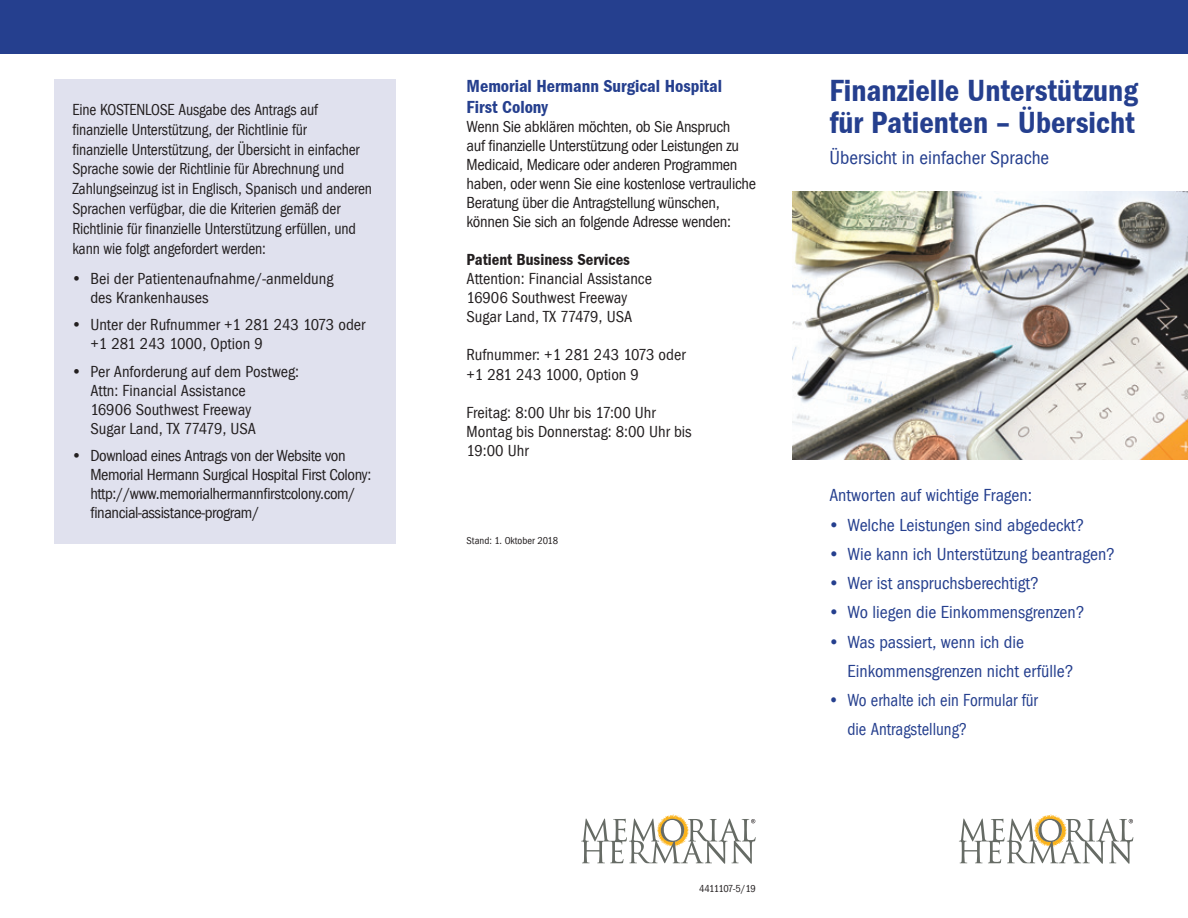
<style>
.page{position:relative;width:1188px;height:918px;background:#fff}
.page>*{position:absolute;margin:0;border:0;box-sizing:border-box;transform-origin:0 0}
.t1{font:600 31.5px "Franklin Got Cd ITCTT";color:#253f8e}
.t2{font:19.5px "Franklin Got Cd ITCTT";color:#253f8e}
.t3{font:18px/29.2px "Franklin Got Cd ITCTT";color:#253f8e}
.t4{font:18px/29.2px "Franklin Got Cd ITCTT";color:#253f8e;scale:.94 1}
.t5{font:600 18px "Franklin Got Cd ITCTT";color:#253f8e}
.t6{font:16.5px/19px "Franklin Got Cd ITCTT";letter-spacing:-.01em;color:#231f20}
.t7{font:16.5px/19.8px "Franklin Got Cd ITCTT";letter-spacing:-.01em;color:#231f20;scale:.95 1}
.t8{font:600 16.5px "Franklin Got Cd ITCTT";color:#231f20}
.t9{font:10.5px "Franklin Got Cd ITCTT";color:#231f20}
.t10{font:10.5px "Franklin Got Cd ITCTT";letter-spacing:-.06em;color:#231f20}
</style>
<div class="page">
<img style="left:1030px;top:814px;width:32px;height:5px">
<svg style="left:959px;top:819px;width:174px;height:45px"></svg>
<img style="left:793px;top:191px;width:395px;height:269px">
<div style="left:54px;top:80px;width:341px;height:464px;background:#e0e1ee"></div>
<div style="left:0;top:0;width:1188px;height:54px;background:#253f8e"></div>
<img style="left:652px;top:814px;width:32px;height:5px">
<svg style="left:581px;top:819px;width:175px;height:45px"></svg>
<p class="t7" style="left:72px;top:99px;width:317px">Eine KOSTENLOSE Ausgabe des Antrags auf finanzielle Unterstützung, der Richtlinie für<br>finanzielle Unterstützung, der Übersicht in einfacher Sprache sowie der Richtlinie für Abrechnung und Zahlungseinzug ist in Englisch, Spanisch und anderen Sprachen verfügbar, die die Kriterien gemäß der Richtlinie für finanzielle Unterstützung erfüllen, und kann wie folgt angefordert werden:</p>
<p class="t6" style="left:90px;top:269px;width:245px;text-indent:-18px">• Bei der Patientenaufnahme/-anmeldung des Krankenhauses</p>
<p class="t6" style="left:72px;top:315px;width:295px">• Unter der Rufnummer +1 281 243 1073 oder</p>
<p class="t6" style="left:90px;top:334px;width:174px">+1 281 243 1000, Option 9</p>
<p class="t6" style="left:72px;top:361px;width:228px">• Per Anforderung auf dem Postweg:</p>
<p class="t6" style="left:90px;top:380px;width:157px">Attn: Financial Assistance</p>
<p class="t6" style="left:90px;top:399px;width:162px">16906 Southwest Freeway</p>
<p class="t6" style="left:90px;top:419px;width:167px">Sugar Land, TX 77479, USA</p>
<p class="t6" style="left:72px;top:446px;width:275px">• Download eines Antrags von der Website von</p>
<p class="t6" style="left:90px;top:465px;width:282px">Memorial Hermann Surgical Hospital First Colony:</p>
<p class="t6" style="left:90px;top:484px;width:267px">http://www.memorialhermannfirstcolony.com/ financial-assistance-program/</p>
<p class="t5" style="left:467px;top:76px;width:257px">Memorial Hermann Surgical Hospital</p>
<p class="t5" style="left:467px;top:96px;width:83px">First Colony</p>
<p class="t6" style="left:467px;top:117px;width:291px">Wenn Sie abklären möchten, ob Sie Anspruch<br>auf finanzielle Unterstützung oder Leistungen zu Medicaid, Medicare oder anderen Programmen haben, oder wenn Sie eine kostenlose vertrauliche Beratung über die Antragstellung wünschen, können Sie sich an folgende Adresse wenden:</p>
<p class="t8" style="left:467px;top:250px;width:165px">Patient Business Services</p>
<p class="t6" style="left:467px;top:269px;width:187px">Attention: Financial Assistance</p>
<p class="t6" style="left:467px;top:288px;width:162px">16906 Southwest Freeway</p>
<p class="t6" style="left:467px;top:307px;width:167px">Sugar Land, TX 77479, USA</p>
<p class="t6" style="left:467px;top:345px;width:221px">Rufnummer: +1 281 243 1073 oder</p>
<p class="t6" style="left:467px;top:364px;width:174px">+1 281 243 1000, Option 9</p>
<p class="t6" style="left:467px;top:402px;width:191px">Freitag: 8:00 Uhr bis 17:00 Uhr</p>
<p class="t6" style="left:467px;top:421px;width:227px">Montag bis Donnerstag: 8:00 Uhr bis<br>19:00 Uhr</p>
<p class="t9" style="left:467px;top:534px;width:93px">Stand: 1. Oktober 2018</p>
<p class="t10" style="left:699px;top:882px;width:58px">4411107-5/19</p>
<p class="t1" style="left:829px;top:73px;width:310px">Finanzielle Unterstützung</p>
<p class="t1" style="left:829px;top:104px;width:307px">für Patienten – Übersicht</p>
<p class="t2" style="left:829px;top:147px;width:221px">Übersicht in einfacher Sprache</p>
<p class="t3" style="left:829px;top:480px;width:204px">Antworten auf wichtige Fragen:</p>
<p class="t3" style="left:829px;top:510px;width:256px">• Welche Leistungen sind abgedeckt?</p>
<p class="t3" style="left:829px;top:539px;width:287px">• Wie kann ich Unterstützung beantragen?</p>
<p class="t3" style="left:829px;top:568px;width:211px">• Wer ist anspruchsberechtigt?</p>
<p class="t3" style="left:829px;top:597px;width:257px">• Wo liegen die Einkommensgrenzen?</p>
<p class="t3" style="left:847px;top:627px;width:228px;text-indent:-18px">• Was passiert, wenn ich die<br>Einkommensgrenzen nicht erfülle?</p>
<p class="t4" style="left:847px;top:685px;width:204px;text-indent:-18px">• Wo erhalte ich ein Formular für die Antragstellung?</p>
</div>
